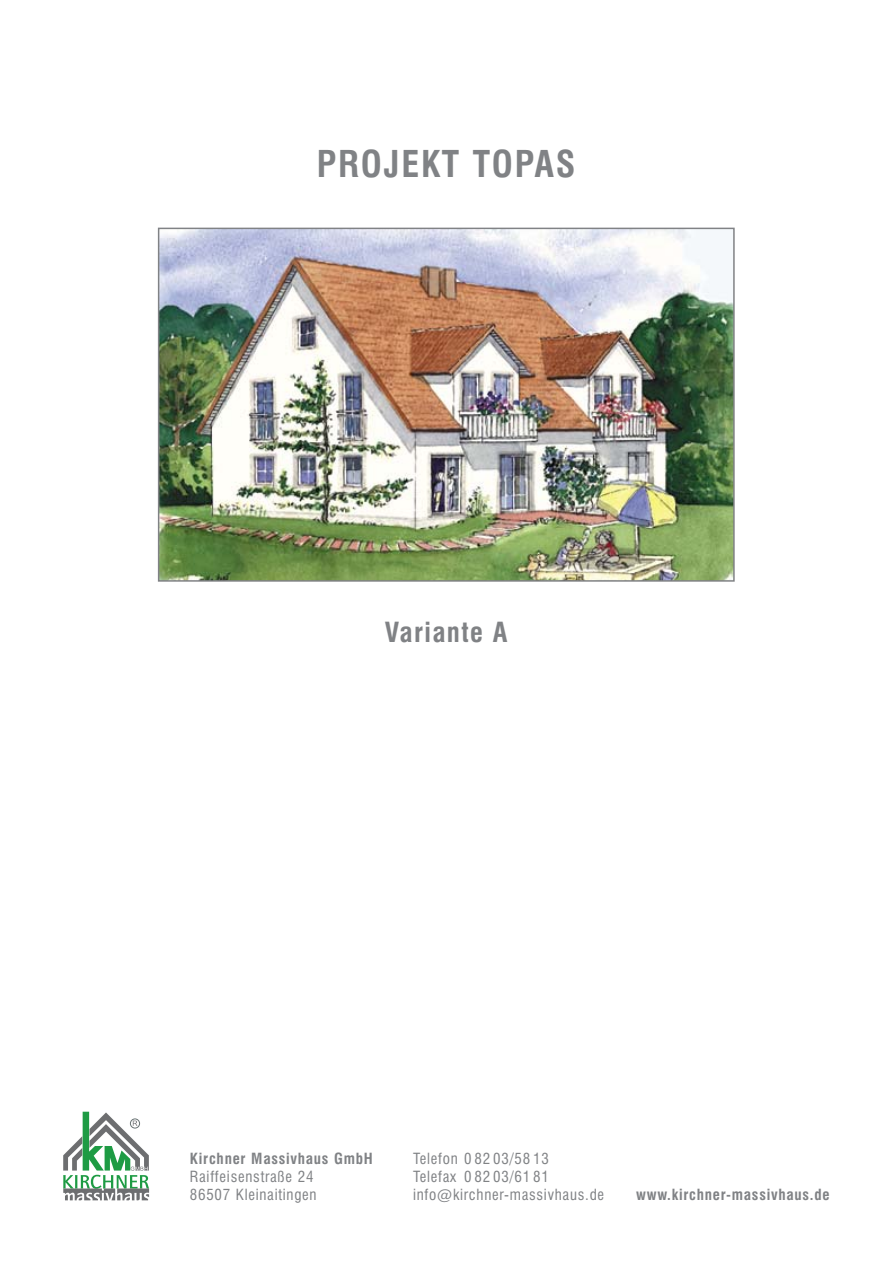
<style>
.page{position:relative;width:893px;height:1263px;background:#fff}
.page>*{position:absolute;margin:0;border:0;box-sizing:border-box;transform-origin:0 0}
.t1{font:700 condensed 36px "Swiss 721 BT";letter-spacing:.05em;color:#808285}
.t2{font:700 condensed 27px "Swiss 721 BT";letter-spacing:.05em;color:#808285}
.t3{font:condensed 15px/18px "Swiss 721 BT";letter-spacing:.05em;color:#808285}
.t4{font:700 condensed 15px "Swiss 721 BT";letter-spacing:.05em;color:#808285}
</style>
<div class="page">
<svg style="left:63px;top:1112px;width:86px;height:88px"></svg>
<img style="left:161px;top:231px;width:571px;height:348px">
<div style="left:158px;top:228px;width:577px;height:354px;border:2px solid #808285"></div>
<h1 class="t1" style="left:317px;top:149px;width:260px">PROJEKT TOPAS</h1>
<h2 class="t2" style="left:385px;top:621px;width:124px">Variante A</h2>
<p class="t4" style="left:190px;top:1152px;width:184px">Kirchner Massivhaus GmbH</p>
<p class="t3" style="left:190px;top:1168px;width:128px">Raiffeisenstraße 24<br>86507 Kleinaitingen</p>
<p class="t3" style="left:413px;top:1150px;width:193px">Telefon 0 82 03/58 13<br>Telefax 0 82 03/61 81 info@kirchner-massivhaus.de</p>
<p class="t4" style="left:636px;top:1188px;width:195px">www.kirchner-massivhaus.de</p>
</div>
